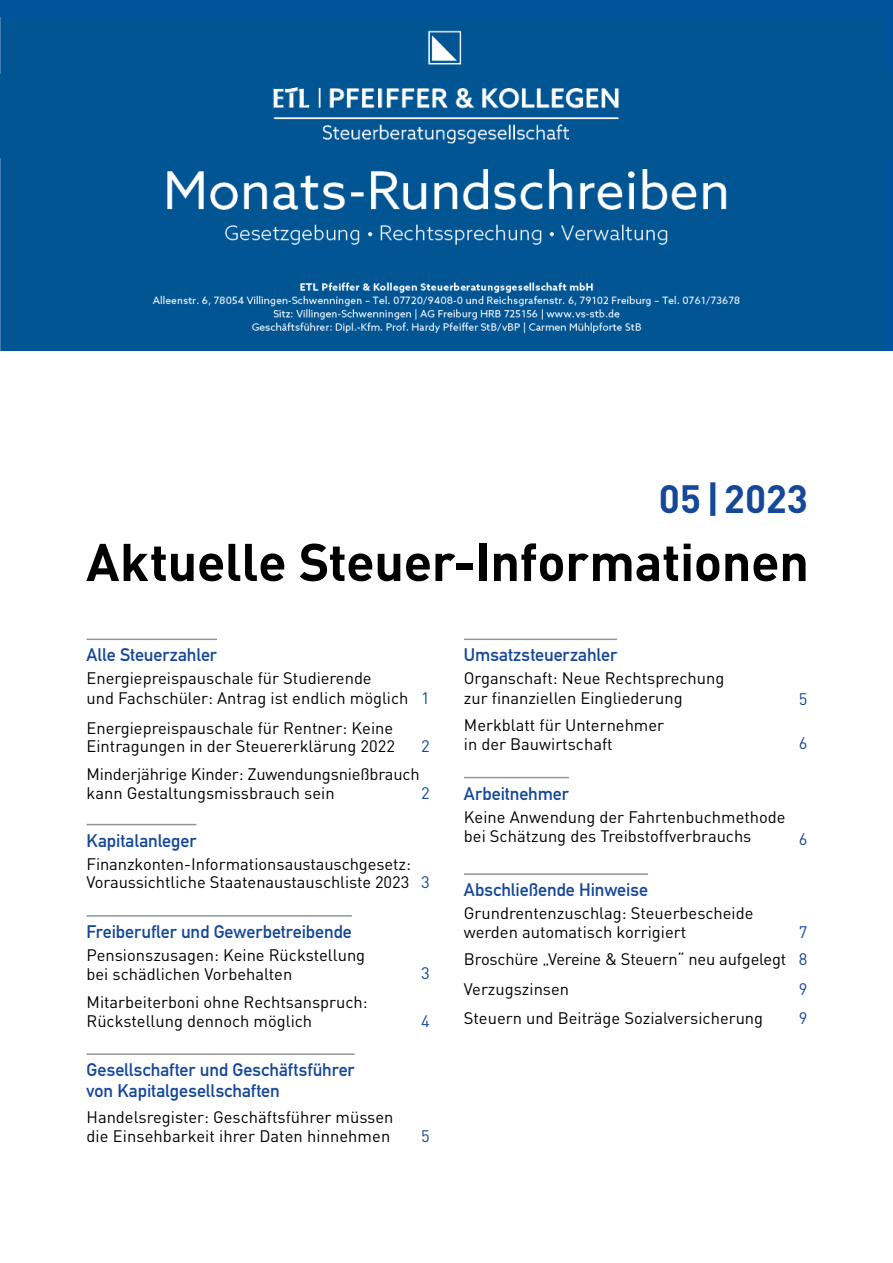
<style>
.page{position:relative;width:893px;height:1263px;background:#fff}
.page>*{position:absolute;margin:0;border:0;box-sizing:border-box;transform-origin:0 0}
.t1{font:700 52.2px "DIN Pro";letter-spacing:-.01em;color:#000001}
.t2{font:700 39px "DIN Pro";color:#164899}
.t3{font:18px/21px "DIN Mittelschrift Std";letter-spacing:-.005em;color:#164899}
.t4{font:16.5px/18.8px "DIN Pro";color:#000001}
.t5{font:16.5px "DIN Pro";color:#164899}
.s1{color:#164899}
</style>
<div class="page">
<div style="left:0;top:0;width:893px;height:351px;background:#015593"></div>
<img style="left:0;top:18px;width:740px;height:333px">
<img style="left:0;top:74px;width:740px;height:83px">
<img style="left:17px;top:26px;width:723px;height:46px">
<hr style="left:87px;top:638px;width:130px;height:2px;background:#929595">
<hr style="left:87px;top:824px;width:109px;height:1px;background:#929595">
<hr style="left:87px;top:915px;width:265px;height:2px;background:#929595">
<hr style="left:87px;top:1053px;width:268px;height:2px;background:#929595">
<hr style="left:464px;top:638px;width:153px;height:2px;background:#929595">
<hr style="left:464px;top:777px;width:105px;height:1px;background:#929595">
<hr style="left:464px;top:873px;width:184px;height:2px;background:#929595">
<h2 class="t2" style="left:659px;top:473px;width:151px">05|2023</h2>
<h1 class="t1" style="left:86px;top:527px;width:724px">Aktuelle Steuer-Informationen</h1>
<p class="t3" style="left:87px;top:645px;width:132px">Alle Steuerzahler</p>
<p class="t4" style="left:87px;top:668px;width:345px;line-height:19.5px">Energiepreispauschale für Studierende<br>und Fachschüler: Antrag ist endlich möglich <span class="s1">1</span></p>
<p class="t4" style="left:87px;top:719px;width:310px;line-height:18px">Energiepreispauschale für Rentner: Keine<br>Eintragungen in der Steuererklärung 2022</p>
<p class="t5" style="left:421px;top:735px;width:10px">2</p>
<p class="t4" style="left:87px;top:764px;width:335px">Minderjährige Kinder: Zuwendungsnießbrauch kann Gestaltungsmissbrauch sein</p>
<p class="t5" style="left:421px;top:781px;width:10px">2</p>
<p class="t3" style="left:87px;top:830px;width:111px">Kapitalanleger</p>
<p class="t4" style="left:87px;top:854px;width:345px">Finanzkonten-Informationsaustauschgesetz:<br>Voraussichtliche Staatenaustauschliste 2023 <span class="s1">3</span></p>
<p class="t3" style="left:87px;top:921px;width:267px">Freiberufler und Gewerbetreibende</p>
<p class="t4" style="left:87px;top:944px;width:280px;line-height:19.5px">Pensionszusagen: Keine Rückstellung bei schädlichen Vorbehalten</p>
<p class="t5" style="left:421px;top:962px;width:10px">3</p>
<p class="t4" style="left:87px;top:992px;width:283px">Mitarbeiterboni ohne Rechtsanspruch:<br>Rückstellung dennoch möglich</p>
<p class="t3" style="left:87px;top:1059px;width:270px">Gesellschafter und Geschäftsführer von Kapitalgesellschaften</p>
<p class="t4" style="left:87px;top:1107px;width:308px">Handelsregister: Geschäftsführer müssen die Einsehbarkeit ihrer Daten hinnehmen</p>
<p class="t5" style="left:421px;top:1009px;width:10px">4</p>
<p class="t5" style="left:421px;top:1125px;width:10px">5</p>
<p class="t3" style="left:464px;top:645px;width:155px">Umsatzsteuerzahler</p>
<p class="t4" style="left:464px;top:668px;width:262px;line-height:19.5px">Organschaft: Neue Rechtsprechung zur finanziellen Eingliederung</p>
<p class="t4" style="left:464px;top:715px;width:202px">Merkblatt für Unternehmer in der Bauwirtschaft</p>
<p class="t3" style="left:464px;top:783px;width:106px">Arbeitnehmer</p>
<p class="t4" style="left:464px;top:806px;width:323px;line-height:19.5px">Keine Anwendung der Fahrtenbuchmethode bei Schätzung des Treibstoffverbrauchs</p>
<p class="t5" style="left:799px;top:688px;width:10px">5</p>
<p class="t5" style="left:799px;top:731px;width:10px">6</p>
<p class="t5" style="left:799px;top:828px;width:10px">6</p>
<p class="t3" style="left:464px;top:879px;width:186px">Abschließende Hinweise</p>
<p class="t4" style="left:464px;top:903px;width:291px">Grundrentenzuschlag: Steuerbescheide werden automatisch korrigiert</p>
<p class="t4" style="left:464px;top:917px;width:345px;line-height:27.5px;text-align:right"><span class="s1">7<br></span>Broschüre „Vereine &amp; Steuern“ neu aufgelegt <span class="s1">8</span></p>
<p class="t4" style="left:464px;top:979px;width:107px">Verzugszinsen</p>
<p class="t5" style="left:799px;top:978px;width:10px">9</p>
<p class="t4" style="left:464px;top:1008px;width:301px">Steuern und Beiträge Sozialversicherung</p>
<p class="t5" style="left:799px;top:1007px;width:10px">9</p>
</div>
